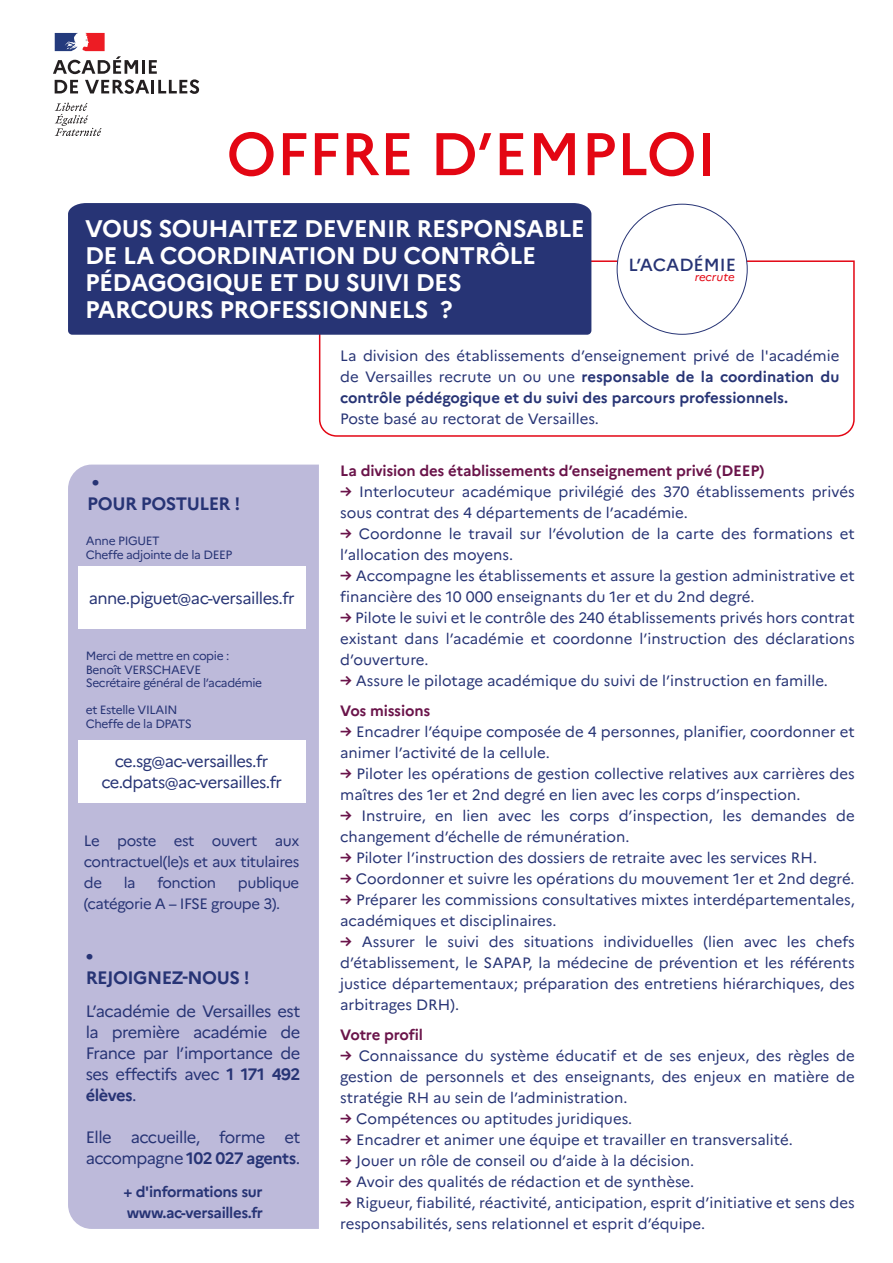
<style>
.page{position:relative;width:893px;height:1263px;background:#fff}
.page>*{position:absolute;margin:0;border:0;box-sizing:border-box;transform-origin:0 0}
.t1{font:500 60px "Marianne";color:#e30613}
.t2{font:700 24px/27px "Marianne";letter-spacing:-.02em;color:#fff}
.t3{font:700 18px "Marianne";letter-spacing:-.03em;color:#273475}
.t4{font:500 17.55px "Marianne";color:#273475}
.t5{font:16.5px/21px "Marianne";letter-spacing:-.03em;color:#273475;text-align:justify}
.t6{font:15px/21px "Marianne";color:#273475}
.t7{font:700 15px "Marianne";letter-spacing:-.01em;color:#6a144a}
.t8{font:15px/21px "Marianne";letter-spacing:-.03em;color:#273475}
.t9{font:700 15px "Marianne";letter-spacing:-.025em;color:#273475}
.t10{font:12px "Marianne";letter-spacing:-.03em;color:#273475}
.t11{font:italic 11.4px "Marianne";color:#e30613}
.s1{font-weight:700}
.s2{font-weight:700;color:#6a144a}
</style>
<div class="page">
<div style="left:68px;top:465px;width:251px;height:764px;background:#bdbada"></div>
<svg style="left:318px;top:260px;width:537px;height:177px"></svg>
<div style="left:68px;top:203px;width:523px;height:132px;background:#273475"></div>
<div style="left:617px;top:204px;width:130px;height:130px;background:#fff;border-radius:50%"></div>
<svg style="left:55px;top:103px;width:47px;height:33px"></svg>
<svg style="left:53px;top:33px;width:146px;height:61px"></svg>
<div style="left:78px;top:566px;width:227px;height:63px;background:#fff"></div>
<div style="left:78px;top:740px;width:227px;height:62px;background:#fff"></div>
<p class="t1" style="left:226px;top:117px;width:492px">OFFRE D’EMPLOI</p>
<p class="t2" style="left:85px;top:215px;width:501px">VOUS SOUHAITEZ DEVENIR RESPONSABLE<br>DE LA COORDINATION DU CONTRÔLE<br>PÉDAGOGIQUE ET DU SUIVI DES<br>PARCOURS PROFESSIONNELS ?</p>
<p class="t4" style="left:628px;top:254px;width:109px">L’ACADÉMIE</p>
<p class="t11" style="left:695px;top:270px;width:41px">recrute</p>
<p class="t3" style="left:92px;top:472px;width:9px">•</p>
<p class="t3" style="left:87px;top:493px;width:155px">POUR POSTULER !</p>
<p class="t10" style="left:86px;top:533px;width:76px">Anne PIGUET</p>
<p class="t10" style="left:86px;top:547px;width:148px">Cheffe adjointe de la DEEP</p>
<p class="t5" style="left:89px;top:587px;width:207px">anne.piguet@ac-versailles.fr</p>
<p class="t10" style="left:86px;top:649px;width:145px">Merci de mettre en copie :</p>
<p class="t10" style="left:86px;top:662px;width:117px">Benoît VERSCHAEVE</p>
<p class="t10" style="left:86px;top:676px;width:178px">Secrétaire général de l’académie</p>
<p class="t10" style="left:86px;top:703px;width:93px">et Estelle VILAIN</p>
<p class="t10" style="left:86px;top:716px;width:108px">Cheffe de la DPATS</p>
<p class="t5" style="left:115px;top:750px;width:155px">ce.sg@ac-versailles.fr</p>
<p class="t5" style="left:101px;top:771px;width:182px">ce.dpats@ac-versailles.fr</p>
<p class="t6" style="left:84px;top:830px;width:217px;text-align:justify">Le poste est ouvert aux contractuel(le)s et aux titulaires de</p>
<p class="t8" style="left:84px;top:872px;width:217px;text-indent:154px">publique (catégorie A – IFSE groupe 3).</p>
<p class="t6" style="left:124px;top:872px;width:13px">la</p>
<p class="t8" style="left:157px;top:872px;width:60px">fonction</p>
<p class="t3" style="left:86px;top:946px;width:9px">•</p>
<p class="t3" style="left:86px;top:967px;width:165px">REJOIGNEZ-NOUS !</p>
<p class="t5" style="left:86px;top:1000px;width:216px">L’académie de Versailles est la première académie de France par l’importance de ses effectifs avec <span class="s1">1 171 492 élèves</span>.</p>
<p class="t5" style="left:86px;top:1126px;width:216px">Elle accueille, forme et accompagne <span class="s1">102 027 agents</span>.</p>
<p class="t9" style="left:123px;top:1182px;width:141px">+ d'informations sur</p>
<p class="t9" style="left:127px;top:1203px;width:138px">www.ac-versailles.fr</p>
<p class="t6" style="left:340px;top:345px;width:501px;text-align:justify">La division des établissements d’enseignement privé de l'académie de Versailles recrute un ou une <span class="s1">responsable de la coordination du contrôle pédégogique et du suivi des parcours professionnels.</span></p>
<p class="t6" style="left:340px;top:408px;width:260px">Poste basé au rectorat de Versailles.</p>
<p class="t7" style="left:340px;top:461px;width:426px">La division des établissements d’enseignement privé (DEEP)</p>
<p class="t6" style="left:340px;top:481px;width:516px"><span class="s2">→</span> Interlocuteur académique privilégié des 370 établissements privés sous contrat des 4 départements de l’académie.</p>
<p class="t6" style="left:340px;top:523px;width:516px"><span class="s2">→</span> Coordonne le travail sur l’évolution de la carte des formations et l’allocation des moyens.</p>
<p class="t6" style="left:340px;top:565px;width:516px"><span class="s2">→</span> Accompagne les établissements et assure la gestion administrative et financière des 10 000 enseignants du 1er et du 2nd degré.</p>
<p class="t6" style="left:340px;top:607px;width:516px;text-align:justify"><span class="s2">→</span> Pilote le suivi et le contrôle des 240 établissements privés hors contrat existant dans l’académie et coordonne l’instruction des déclarations d’ouverture.</p>
<p class="t6" style="left:340px;top:670px;width:489px"><span class="s2">→</span> Assure le pilotage académique du suivi de l’instruction en famille.</p>
<p class="t7" style="left:340px;top:701px;width:92px">Vos missions</p>
<p class="t6" style="left:340px;top:721px;width:516px"><span class="s2">→</span> Encadrer l’équipe composée de 4 personnes, planifier, coordonner et animer l’activité de la cellule.</p>
<p class="t6" style="left:340px;top:763px;width:516px"><span class="s2">→</span> Piloter les opérations de gestion collective relatives aux carrières des maîtres des 1er et 2nd degré en lien avec les corps d’inspection.</p>
<p class="t6" style="left:340px;top:805px;width:516px"><span class="s2">→</span> Instruire, en lien avec les corps d’inspection, les demandes de changement d’échelle de rémunération.</p>
<p class="t6" style="left:340px;top:847px;width:478px"><span class="s2">→</span> Piloter l’instruction des dossiers de retraite avec les services RH.</p>
<p class="t6" style="left:340px;top:868px;width:516px"><span class="s2">→</span> Coordonner et suivre les opérations du mouvement 1er et 2nd degré.</p>
<p class="t6" style="left:340px;top:889px;width:516px"><span class="s2">→</span> Préparer les commissions consultatives mixtes interdépartementales, académiques et disciplinaires.</p>
<p class="t6" style="left:340px;top:931px;width:516px;text-align:justify"><span class="s2">→</span> Assurer le suivi des situations individuelles (lien avec les chefs d’établissement, le SAPAP, la médecine de prévention et les référents justice départementaux; préparation des entretiens hiérarchiques, des arbitrages DRH).</p>
<p class="t7" style="left:340px;top:1025px;width:84px">Votre profil</p>
<p class="t6" style="left:340px;top:1045px;width:516px;text-align:justify"><span class="s2">→</span> Connaissance du système éducatif et de ses enjeux, des règles de gestion de personnels et des enseignants, des enjeux en matière de stratégie RH au sein de l’administration.</p>
<p class="t6" style="left:340px;top:1108px;width:293px"><span class="s2">→</span> Compétences ou aptitudes juridiques.</p>
<p class="t6" style="left:340px;top:1129px;width:454px"><span class="s2">→</span> Encadrer et animer une équipe et travailler en transversalité.</p>
<p class="t6" style="left:340px;top:1150px;width:355px"><span class="s2">→</span> Jouer un rôle de conseil ou d’aide à la décision.</p>
<p class="t6" style="left:340px;top:1171px;width:356px"><span class="s2">→</span> Avoir des qualités de rédaction et de synthèse.</p>
<p class="t6" style="left:340px;top:1192px;width:516px"><span class="s2">→</span> Rigueur, fiabilité, réactivité, anticipation, esprit d’initiative et sens des responsabilités, sens relationnel et esprit d’équipe.</p>
</div>
